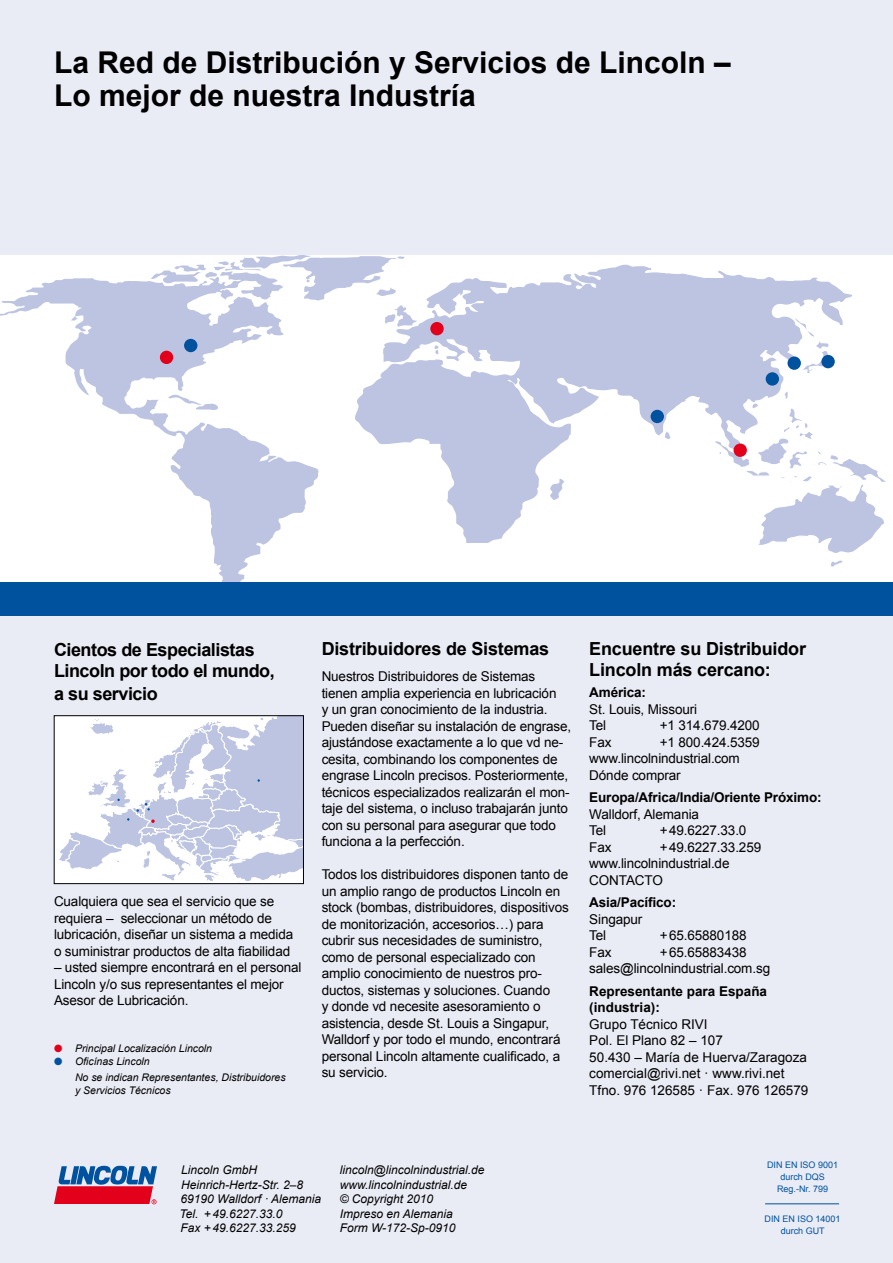
<style>
.page{position:relative;width:893px;height:1263px;background:#e9ebf5}
.page>*{position:absolute;margin:0;border:0;box-sizing:border-box;transform-origin:0 0}
.t1{font:700 30px/33px "Arial";color:#000}
.t2{font:700 18px/21.8px "Arial";letter-spacing:-.01em;color:#000}
.t3{font:13.5px/16.5px "Arial";letter-spacing:-.01em;color:#000}
.t4{font:700 13.5px/16.5px "Arial";letter-spacing:-.01em;color:#000}
.t5{font:italic 12px/14.4px "Arial";color:#000}
.t6{font:italic 10.5px/16.8px "Arial";color:#000}
.t7{font:9px/12px "Arial";color:#00519e;text-align:center}
.s1{color:#e2001a}
.s2{color:#00519e}
</style>
<div class="page">
<svg style="left:54px;top:1166px;width:103px;height:38px"></svg>
<hr style="left:765px;top:1203px;width:74px;height:1px;background:#00519e">
<div style="left:0;top:255px;width:893px;height:329px;background:#fff"></div>
<svg style="left:355px;top:264px;width:497px;height:279px"></svg>
<svg style="left:0;top:278px;width:318px;height:304px"></svg>
<svg style="left:168px;top:395px;width:50px;height:15px"></svg>
<svg style="left:434px;top:345px;width:4px;height:9px"></svg>
<svg style="left:662px;top:428px;width:11px;height:13px"></svg>
<svg style="left:792px;top:315px;width:40px;height:60px"></svg>
<svg style="left:711px;top:389px;width:175px;height:178px"></svg>
<svg style="left:547px;top:475px;width:19px;height:27px"></svg>
<svg style="left:151px;top:255px;width:266px;height:72px"></svg>
<div style="left:0;top:582px;width:893px;height:34px;background:#00519e"></div>
<div style="left:184px;top:339px;width:13px;height:13px;background:#00519e;border-radius:50%"></div>
<div style="left:651px;top:410px;width:13px;height:13px;background:#00519e;border-radius:50%"></div>
<div style="left:766px;top:372px;width:13px;height:14px;background:#00519e;border-radius:50%"></div>
<div style="left:787px;top:356px;width:14px;height:14px;background:#00519e;border-radius:50%"></div>
<div style="left:821px;top:355px;width:14px;height:13px;background:#00519e;border-radius:50%"></div>
<div style="left:733px;top:443px;width:14px;height:14px;background:#e2001a;border-radius:50%"></div>
<div style="left:160px;top:351px;width:13px;height:13px;background:#e2001a;border-radius:50%"></div>
<div style="left:430px;top:322px;width:14px;height:13px;background:#e2001a;border-radius:50%"></div>
<svg style="left:57px;top:717px;width:245px;height:165px"></svg>
<div style="left:54px;top:715px;width:250px;height:169px;border:1px solid #000"></div>
<h1 class="t1" style="left:54px;top:47px;width:678px">La Red de Distribución y Servicios de Lincoln –<br>Lo mejor de nuestra Industría</h1>
<h2 class="t2" style="left:54px;top:640px;width:222px">Cientos de Especialistas<br>Lincoln por todo el mundo, a su servicio</h2>
<h2 class="t2" style="left:322px;top:639px;width:229px">Distribuidores de Sistemas</h2>
<p class="t3" style="left:322px;top:669px;width:251px">Nuestros Distribuidores de Sistemas tienen amplia experiencia en lubricación<br>y un gran conocimiento de la industria.<br>Pueden diseñar su instalación de engrase, ajustándose exactamente a lo que vd ne&shy;cesita, combinando los componentes de engrase Lincoln precisos. Posteriormente, técnicos especializados realizarán el mon&shy;taje del sistema, o incluso trabajarán junto con su personal para asegurar que todo funciona a la perfección.</p>
<p class="t3" style="left:322px;top:867px;width:249px">Todos los distribuidores disponen tanto de un amplio rango de productos Lincoln en stock (bombas, distribuidores, dispositivos de monitorización, accesorios…) para cubrir sus necesidades de suministro, como de personal especializado con amplio conocimiento de nuestros pro&shy;ductos, sistemas y soluciones. Cuando<br>y donde vd necesite asesoramiento o asistencia, desde St. Louis a Singapur, Walldorf y por todo el mundo, encontrará personal Lincoln altamente cualificado, a su servicio.</p>
<p class="t3" style="left:54px;top:893px;width:241px">Cualquiera que sea el servicio que se requiera – seleccionar un método de lubricación, diseñar un sistema a medida o suministrar productos de alta fiabilidad</p>
<p class="t3" style="left:54px;top:959px;width:249px">– usted siempre encontrará en el personal<br>Lincoln y/o sus representantes el mejor<br>Asesor de Lubricación.</p>
<p class="t6" style="left:54px;top:1040px;width:160px"><span class="s1">●</span> Principal Localización Lincoln</p>
<p class="t6" style="left:75px;top:1053px;width:212px;text-indent:-21px"><span class="s2">●</span> Oficínas Lincoln<br>No se indican Representantes, Distribuidores</p>
<p class="t6" style="left:75px;top:1082px;width:97px">y Servicios Técnicos</p>
<h2 class="t2" style="left:589px;top:639px;width:218px;line-height:21px">Encuentre su Distribuidor<br>Lincoln más cercano:</h2>
<p class="t4" style="left:589px;top:685px;width:58px">América:</p>
<p class="t3" style="left:589px;top:701px;width:109px">St. Louis, Missouri<br>Tel</p>
<p class="t3" style="left:660px;top:717px;width:101px">+1 314.679.4200</p>
<p class="t3" style="left:589px;top:734px;width:172px;text-indent:70px">+1 800.424.5359 www.lincolnindustrial.com<br>Dónde comprar</p>
<p class="t4" style="left:589px;top:790px;width:234px">Europa/Africa/India/Oriente Próximo:</p>
<p class="t3" style="left:589px;top:806px;width:111px">Walldorf, Alemania<br>Tel</p>
<p class="t3" style="left:589px;top:734px;width:24px">Fax</p>
<p class="t3" style="left:660px;top:822px;width:88px">+49.6227.33.0</p>
<p class="t3" style="left:589px;top:839px;width:173px;text-indent:70px">+49.6227.33.259 www.lincolnindustrial.de<br>CONTACTO</p>
<p class="t4" style="left:589px;top:895px;width:88px">Asia/Pacífico:</p>
<p class="t3" style="left:589px;top:911px;width:55px">Singapur<br>Tel</p>
<p class="t3" style="left:589px;top:839px;width:24px">Fax</p>
<p class="t3" style="left:660px;top:927px;width:88px">+65.65880188</p>
<p class="t3" style="left:589px;top:944px;width:182px;text-indent:70px">+65.65883438 sales@lincolnindustrial.com.sg</p>
<p class="t4" style="left:589px;top:983px;width:179px">Representante para España (industria):</p>
<p class="t3" style="left:589px;top:1016px;width:221px">Grupo Técnico RIVI<br>Pol. El Plano 82 – 107<br>50.430 – María de Huerva/Zaragoza comercial@rivi.net · www.rivi.net<br>Tfno. 976 126585 · Fax. 976 126579</p>
<p class="t3" style="left:589px;top:944px;width:24px">Fax</p>
<p class="t5" style="left:180px;top:1163px;width:143px">Lincoln GmbH<br>Heinrich-Hertz-Str. 2–8<br>69190 Walldorf · Alemania<br>Tel. +49.6227.33.0<br>Fax +49.6227.33.259</p>
<p class="t5" style="left:340px;top:1163px;width:146px">lincoln@lincolnindustrial.de www.lincolnindustrial.de<br>© Copyright 2010<br>Impreso en Alemania<br>Form W-172-Sp-0910</p>
<p class="t7" style="left:767px;top:1159px;width:73px">DIN EN ISO 9001 durch DQS<br>Reg.-Nr. 799</p>
<p class="t7" style="left:765px;top:1213px;width:78px">DIN EN ISO 14001 durch GUT</p>
</div>
